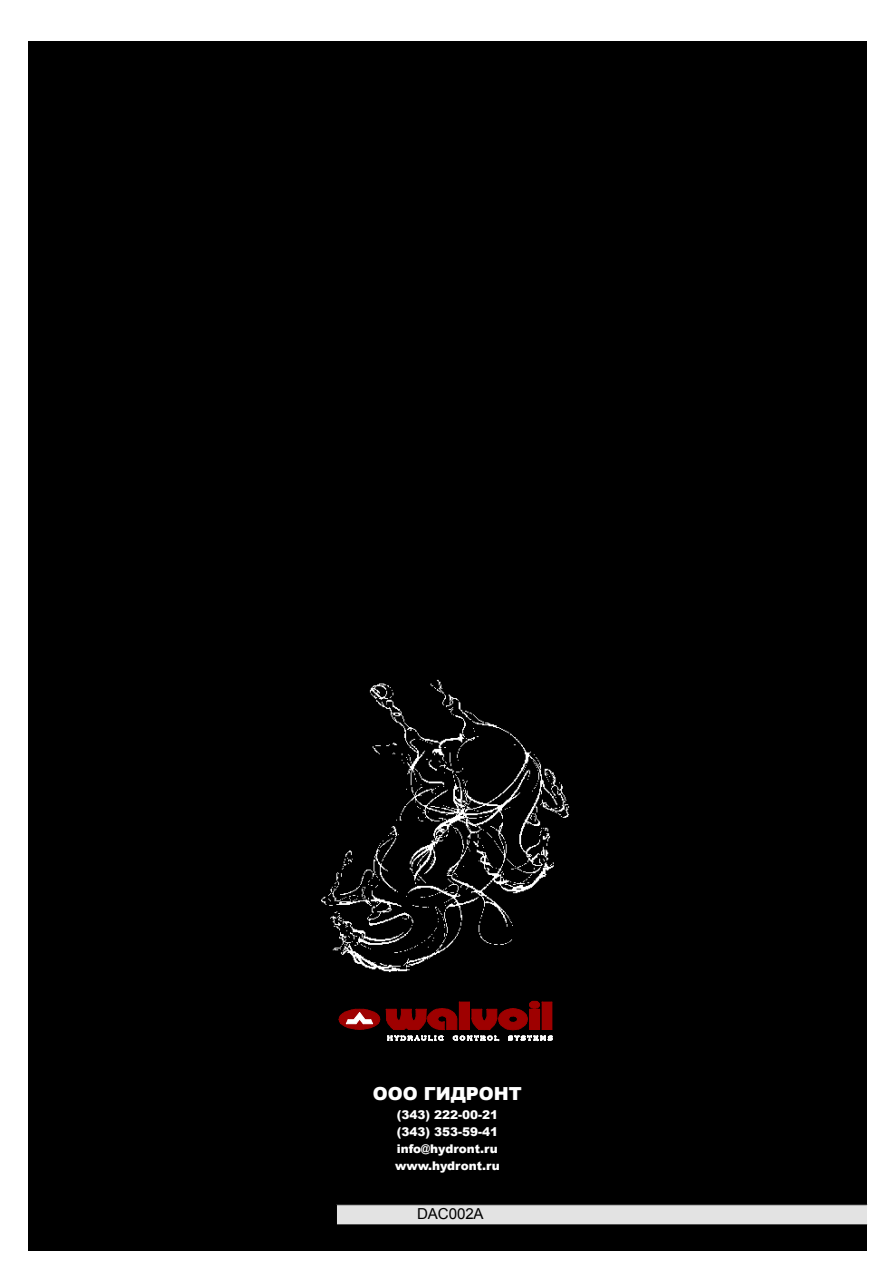
<style>
.page{position:relative;width:894px;height:1265px;background:#fff}
.page>*{position:absolute;margin:0;border:0;box-sizing:border-box;transform-origin:0 0}
.t1{font:900 18px "Arial";color:#fff}
.t2{font:15.15px "Arial";letter-spacing:-.005em;color:#000}
.t3{font:900 12px/17px "Arial";color:#fff}
</style>
<div class="page">
<div style="left:28px;top:42px;width:838px;height:1208px;background:#000"></div>
<svg style="left:339px;top:1008px;width:41px;height:21px"></svg>
<svg style="left:386px;top:1001px;width:167px;height:40px"></svg>
<img style="left:322px;top:679px;width:248px;height:294px">
<div style="left:336px;top:1204px;width:531px;height:20px;background:#e3e3e3"></div>
<hr style="left:336px;top:1204px;width:531px;height:1px;background:#000">
<hr style="left:336px;top:1224px;width:531px;height:1px;background:#000">
<svg style="left:336px;top:1204px;width:1px;height:20px"></svg>
<h1 class="t1" style="left:373px;top:1081px;width:151px">ООО ГИДРОНТ</h1>
<p class="t3" style="left:395px;top:1106px;width:106px">(343) 222-00-21 (343) 353-59-41 info@hydront.ru www.hydront.ru</p>
<p class="t2" style="left:417px;top:1203px;width:68px">DAC002A</p>
</div>
